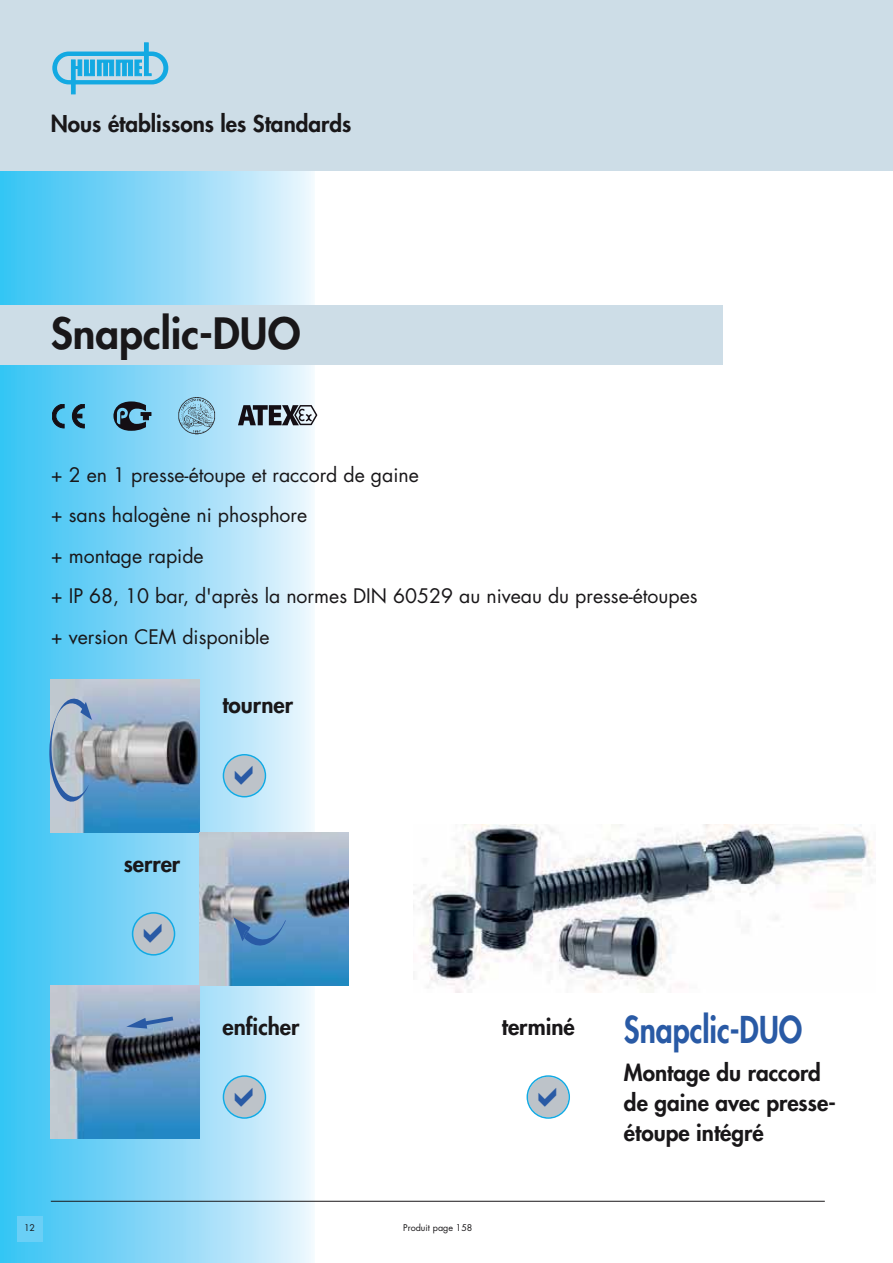
<style>
.page{position:relative;width:893px;height:1263px;background:#fff}
.page>*{position:absolute;margin:0;border:0;box-sizing:border-box;transform-origin:0 0}
.t1{font:800 42px "Futura";color:#191719}
.t2{font:800 36px "Futura";color:#295aa5;scale:.83 1}
.t3{font:800 22.5px/30px "Futura";color:#191719}
.t4{font:19.5px/40.5px "Futura";color:#191719}
.t5{font:9px "Futura";color:#191719}
</style>
<div class="page">
<div style="left:0;top:132px;width:314px;height:1131px;background:linear-gradient(to right,#32c0f3,#e7f2fd)"></div>
<div style="left:0;top:0;width:892px;height:170px;background:#cddde7"></div>
<hr style="left:51px;top:1201px;width:774px;height:1px;background:#191719">
<svg style="left:52px;top:42px;width:116px;height:53px"></svg>
<img style="left:51px;top:680px;width:149px;height:153px">
<img style="left:200px;top:833px;width:148px;height:153px">
<img style="left:51px;top:986px;width:149px;height:153px">
<div style="left:0;top:305px;width:723px;height:59px;background:#cddde7"></div>
<img style="left:413px;top:825px;width:461px;height:168px">
<svg style="left:49px;top:699px;width:43px;height:103px;background:#99abbe"></svg>
<svg style="left:234px;top:917px;width:52px;height:29px;background:#5483b6"></svg>
<svg style="left:126px;top:1014px;width:51px;height:15px"></svg>
<div style="left:17px;top:1216px;width:25px;height:26px;background:#6acff6"></div>
<svg style="left:238px;top:405px;width:79px;height:20px;background:#6b727a"></svg>
<img style="left:175px;top:397px;width:42px;height:40px">
<svg style="left:52px;top:404px;width:12px;height:24px"></svg>
<svg style="left:72px;top:404px;width:12px;height:24px"></svg>
<svg style="left:113px;top:401px;width:38px;height:30px"></svg>
<svg style="left:223px;top:754px;width:43px;height:43px;background:#abc7d6"></svg>
<svg style="left:132px;top:912px;width:43px;height:44px;background:#9fc4d6"></svg>
<svg style="left:223px;top:1075px;width:43px;height:44px;background:#abc8d6"></svg>
<svg style="left:526px;top:1075px;width:44px;height:44px"></svg>
<p class="t3" style="left:51px;top:110px;width:302px">Nous établissons les Standards</p>
<h1 class="t1" style="left:51px;top:313px;width:251px">Snapclic-DUO</h1>
<p class="t4" style="left:51px;top:456px;width:648px">+ 2 en 1 presse-étoupe et raccord de gaine<br>+ sans halogène ni phosphore<br>+ montage rapide<br>+ IP 68, 10 bar, d'après la normes DIN 60529 au niveau du presse-étoupes + version CEM disponible</p>
<p class="t3" style="left:222px;top:692px;width:72px">tourner</p>
<p class="t5" style="left:24px;top:1224px;width:13px">12</p>
<p class="t3" style="left:124px;top:850px;width:58px">serrer</p>
<p class="t3" style="left:222px;top:1013px;width:79px">enficher</p>
<p class="t3" style="left:502px;top:1013px;width:75px">terminé</p>
<p class="t5" style="left:403px;top:1224px;width:71px">Produit page 158</p>
<h2 class="t2" style="left:624px;top:1013px;width:216px">Snapclic-DUO</h2>
<p class="t3" style="left:624px;top:1060px;width:213px">Montage du raccord de gaine avec presse&shy;étoupe intégré</p>
</div>
